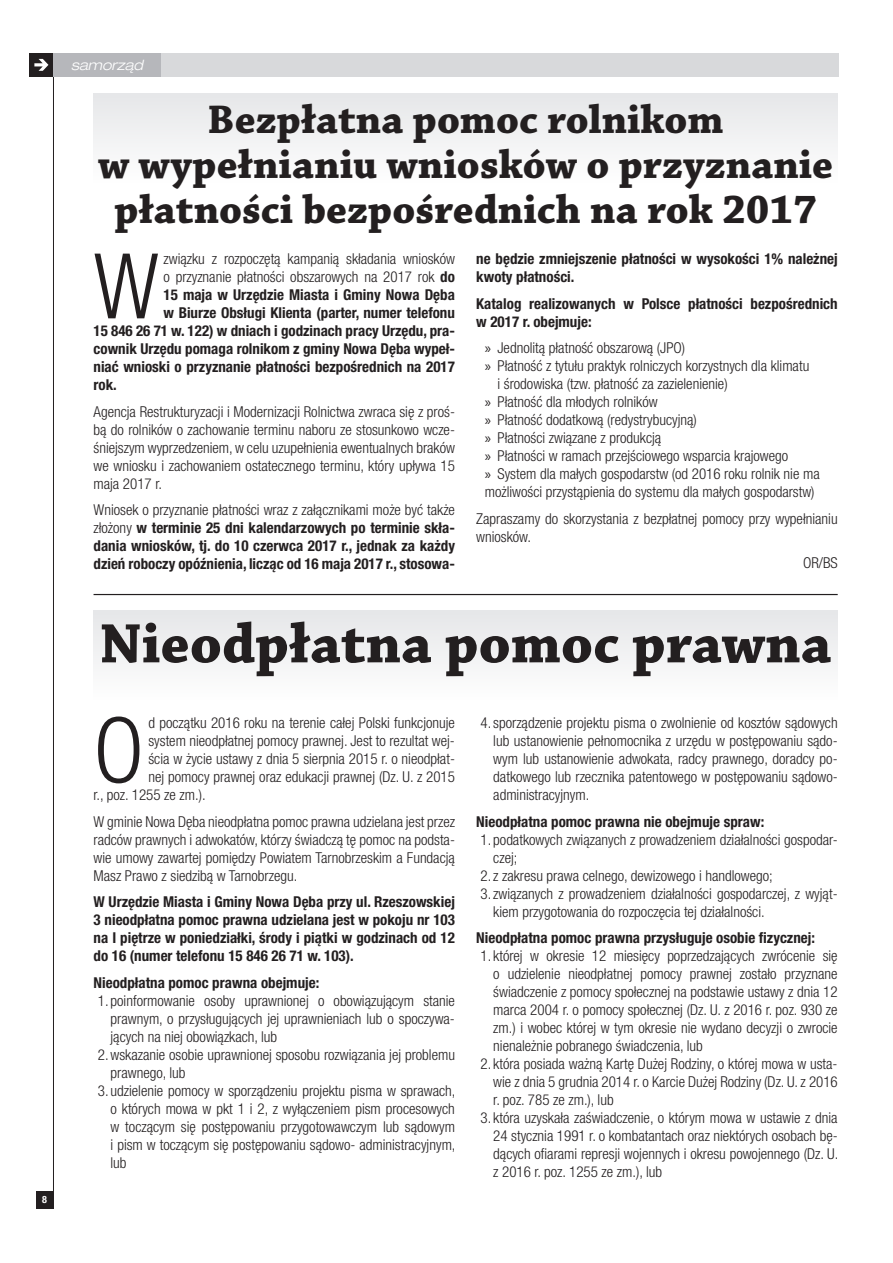
<style>
.page{position:relative;width:893px;height:1263px;background:#fff}
.page>*{position:absolute;margin:0;border:0;box-sizing:border-box;transform-origin:0 0}
.t1{font:300 condensed 90.6px "Helvetica Neue LT Pro";color:#231f20}
.t2{font:700 58.5px "Chaparral Pro";color:#231f20}
.t3{font:700 42px/45px "Chaparral Pro";color:#231f20;text-align:center}
.t4{font:300 condensed 15px/18px "Helvetica Neue LT Pro";color:#231f20;text-align:justify}
.t5{font:700 condensed 15px/18px "Helvetica Neue LT Pro";color:#231f20;text-align:justify}
.t6{font:italic 300 expanded 14.25px "Helvetica Neue LT Pro";color:#fff}
.t7{font:700 condensed 10.05px "Helvetica Neue LT Pro";color:#fff}
.s1{font-family:"Myriad Pro";font-weight:400;font-stretch:normal}
.s2{font-weight:700}
.s3{font-weight:300}
</style>
<div class="page">
<div style="left:54px;top:53px;width:784px;height:24px;background:#d8d9db"></div>
<div style="left:30px;top:53px;width:23px;height:24px;background:#231f20"></div>
<svg style="left:34px;top:59px;width:14px;height:12px"></svg>
<hr style="left:53px;top:53px;width:1px;height:1155px;background:#231f20">
<div style="left:36px;top:1191px;width:17px;height:17px;background:#231f20"></div>
<div style="left:54px;top:53px;width:106px;height:24px;background:#b6b7bb"></div>
<div style="left:94px;top:611px;width:744px;height:89px;background:#f2f2f3"></div>
<hr style="left:94px;top:594px;width:744px;height:1px;background:#231f20">
<div style="left:94px;top:94px;width:744px;height:89px;background:#f2f2f3"></div>
<p class="t7" style="left:42px;top:1193px;width:6px">8</p>
<p class="t6" style="left:71px;top:56px;width:73px">samorząd</p>
<h3 class="t3" style="left:98px;top:99px;width:737px">Bezpłatna pomoc rolnikom<br>w wypełnianiu wniosków o przyznanie płatności bezpośrednich na rok 2017</h3>
<h1 class="t1" style="left:94px;top:234px;width:67px">W</h1>
<p class="t4" style="left:164px;top:250px;width:293px">związku z rozpoczętą kampanią składania wniosków</p>
<p class="t5" style="left:476px;top:250px;width:363px">ne będzie zmniejszenie płatności w wysokości 1% należnej kwoty płatności.</p>
<p class="t5" style="left:476px;top:294px;width:363px">Katalog realizowanych w Polsce płatności bezpośrednich w 2017 r. obejmuje:</p>
<p class="t4" style="left:485px;top:339px;width:202px"><span class="s1">»</span> Jednolitą płatność obszarową (JPO)</p>
<p class="t4" style="left:485px;top:357px;width:326px"><span class="s1">»</span> Płatność z tytułu praktyk rolniczych korzystnych dla klimatu</p>
<p class="t4" style="left:497px;top:375px;width:232px">i środowiska (tzw. płatność za zazielenienie)</p>
<p class="t4" style="left:485px;top:393px;width:174px"><span class="s1">»</span> Płatność dla młodych rolników</p>
<p class="t4" style="left:485px;top:411px;width:214px"><span class="s1">»</span> Płatność dodatkową (redystrybucyjną)</p>
<p class="t4" style="left:485px;top:429px;width:178px"><span class="s1">»</span> Płatności związane z produkcją</p>
<p class="t4" style="left:485px;top:447px;width:305px"><span class="s1">»</span> Płatności w ramach przejściowego wsparcia krajowego</p>
<p class="t4" style="left:485px;top:465px;width:336px"><span class="s1">»</span> System dla małych gospodarstw (od 2016 roku rolnik nie ma</p>
<p class="t4" style="left:485px;top:483px;width:331px">możliwości przystąpienia do systemu dla małych gospodarstw)</p>
<p class="t4" style="left:476px;top:509px;width:363px">Zapraszamy do skorzystania z bezpłatnej pomocy przy wypełnianiu wniosków.</p>
<p class="t4" style="left:803px;top:554px;width:36px">OR/BS</p>
<p class="t4" style="left:164px;top:268px;width:293px">o przyznanie płatności obszarowych na 2017 rok <span class="s2">do</span></p>
<p class="t5" style="left:164px;top:286px;width:293px">15 maja w Urzędzie Miasta i Gminy Nowa Dęba</p>
<p class="t5" style="left:164px;top:304px;width:293px">w Biurze Obsługi Klienta (parter, numer telefonu</p>
<p class="t5" style="left:94px;top:322px;width:363px">15 846 26 71 w. 122) w dniach i godzinach pracy Urzędu, pra-</p>
<p class="t5" style="left:94px;top:340px;width:363px">cownik Urzędu pomaga rolnikom z gminy Nowa Dęba wypeł-</p>
<p class="t5" style="left:94px;top:358px;width:363px">niać wnioski o przyznanie płatności bezpośrednich na 2017</p>
<p class="t5" style="left:94px;top:376px;width:25px">rok.</p>
<p class="t4" style="left:94px;top:402px;width:363px">Agencja Restrukturyzacji i Modernizacji Rolnictwa zwraca się z proś&shy;bą do rolników o zachowanie terminu naboru ze stosunkowo wcze&shy;śniejszym wyprzedzeniem, w celu uzupełnienia ewentualnych braków we wniosku i zachowaniem ostatecznego terminu, który upływa 15 maja 2017 r.</p>
<p class="t5" style="left:94px;top:501px;width:363px"><span class="s3">Wniosek o przyznanie płatności wraz z załącznikami może być także złożony</span> w terminie 25 dni kalendarzowych po terminie skła&shy;dania wniosków, tj. do 10 czerwca 2017 r., jednak za każdy dzień roboczy opóźnienia, licząc od 16 maja 2017 r., stosowa-</p>
<h2 class="t2" style="left:100px;top:609px;width:733px">Nieodpłatna pomoc prawna</h2>
<h1 class="t1" style="left:94px;top:698px;width:52px">O</h1>
<p class="t4" style="left:148px;top:714px;width:308px">d początku 2016 roku na terenie całej Polski funkcjonuje</p>
<p class="t4" style="left:148px;top:732px;width:308px">system nieodpłatnej pomocy prawnej. Jest to rezultat wej-</p>
<p class="t4" style="left:148px;top:750px;width:308px">ścia w życie ustawy z dnia 5 sierpnia 2015 r. o nieodpłat-</p>
<p class="t4" style="left:148px;top:768px;width:308px">nej pomocy prawnej oraz edukacji prawnej (Dz. U. z 2015</p>
<p class="t4" style="left:94px;top:786px;width:114px">r., poz. 1255 ze zm.).</p>
<p class="t4" style="left:94px;top:812px;width:363px">W gminie Nowa Dęba nieodpłatna pomoc prawna udzielana jest przez radców prawnych i adwokatów, którzy świadczą tę pomoc na podsta&shy;wie umowy zawartej pomiędzy Powiatem Tarnobrzeskim a Fundacją Masz Prawo z siedzibą w Tarnobrzegu.</p>
<p class="t5" style="left:94px;top:893px;width:363px">W Urzędzie Miasta i Gminy Nowa Dęba przy ul. Rzeszowskiej 3 nieodpłatna pomoc prawna udzielana jest w pokoju nr 103 na I piętrze w poniedziałki, środy i piątki w godzinach od 12 do 16 (numer telefonu 15 846 26 71 w. 103).</p>
<p class="t5" style="left:94px;top:973px;width:227px">Nieodpłatna pomoc prawna obejmuje:</p>
<p class="t4" style="left:98px;top:991px;width:359px">1. poinformowanie osoby uprawnionej o obowiązującym stanie</p>
<p class="t4" style="left:111px;top:1009px;width:346px">prawnym, o przysługujących jej uprawnieniach lub o spoczywa-</p>
<p class="t4" style="left:111px;top:1027px;width:168px">jących na niej obowiązkach, lub</p>
<p class="t4" style="left:98px;top:1045px;width:359px">2.wskazanie osobie uprawnionej sposobu rozwiązania jej problemu</p>
<p class="t4" style="left:111px;top:1063px;width:76px">prawnego, lub</p>
<p class="t4" style="left:111px;top:1081px;width:346px;text-indent:-13px">3. udzielenie pomocy w sporządzeniu projektu pisma w sprawach, o których mowa w pkt 1 i 2, z wyłączeniem pism procesowych w toczącym się postępowaniu przygotowawczym lub sądowym i pism w toczącym się postępowaniu sądowo- administracyjnym, lub</p>
<p class="t4" style="left:493px;top:714px;width:346px;text-indent:-13px">4.sporządzenie projektu pisma o zwolnienie od kosztów sądowych lub ustanowienie pełnomocnika z urzędu w postępowaniu sądo&shy;wym lub ustanowienie adwokata, radcy prawnego, doradcy po&shy;datkowego lub rzecznika patentowego w postępowaniu sądowo&shy;administracyjnym.</p>
<p class="t5" style="left:476px;top:812px;width:290px">Nieodpłatna pomoc prawna nie obejmuje spraw:</p>
<p class="t4" style="left:480px;top:830px;width:359px">1. podatkowych związanych z prowadzeniem działalności gospodar-</p>
<p class="t4" style="left:493px;top:848px;width:26px">czej;</p>
<p class="t4" style="left:480px;top:866px;width:294px">2.z zakresu prawa celnego, dewizowego i handlowego;</p>
<p class="t4" style="left:480px;top:884px;width:359px">3.związanych z prowadzeniem działalności gospodarczej, z wyjąt-</p>
<p class="t4" style="left:493px;top:902px;width:273px">kiem przygotowania do rozpoczęcia tej działalności.</p>
<p class="t5" style="left:476px;top:929px;width:340px">Nieodpłatna pomoc prawna przysługuje osobie fizycznej:</p>
<p class="t4" style="left:493px;top:947px;width:346px;text-indent:-13px">1. której w okresie 12 miesięcy poprzedzających zwrócenie się o udzielenie nieodpłatnej pomocy prawnej zostało przyznane świadczenie z pomocy społecznej na podstawie ustawy z dnia 12 marca 2004 r. o pomocy społecznej (Dz. U. z 2016 r. poz. 930 ze zm.) i wobec której w tym okresie nie wydano decyzji o zwrocie nienależnie pobranego świadczenia, lub</p>
<p class="t4" style="left:493px;top:1055px;width:346px;text-indent:-13px">2. która posiada ważną Kartę Dużej Rodziny, o której mowa w usta&shy;wie z dnia 5 grudnia 2014 r. o Karcie Dużej Rodziny (Dz. U. z 2016 r. poz. 785 ze zm.), lub</p>
<p class="t4" style="left:493px;top:1109px;width:346px;text-indent:-13px">3. która uzyskała zaświadczenie, o którym mowa w ustawie z dnia 24 stycznia 1991 r. o kombatantach oraz niektórych osobach bę&shy;dących ofiarami represji wojennych i okresu powojennego (Dz. U. z 2016 r. poz. 1255 ze zm.), lub</p>
</div>
